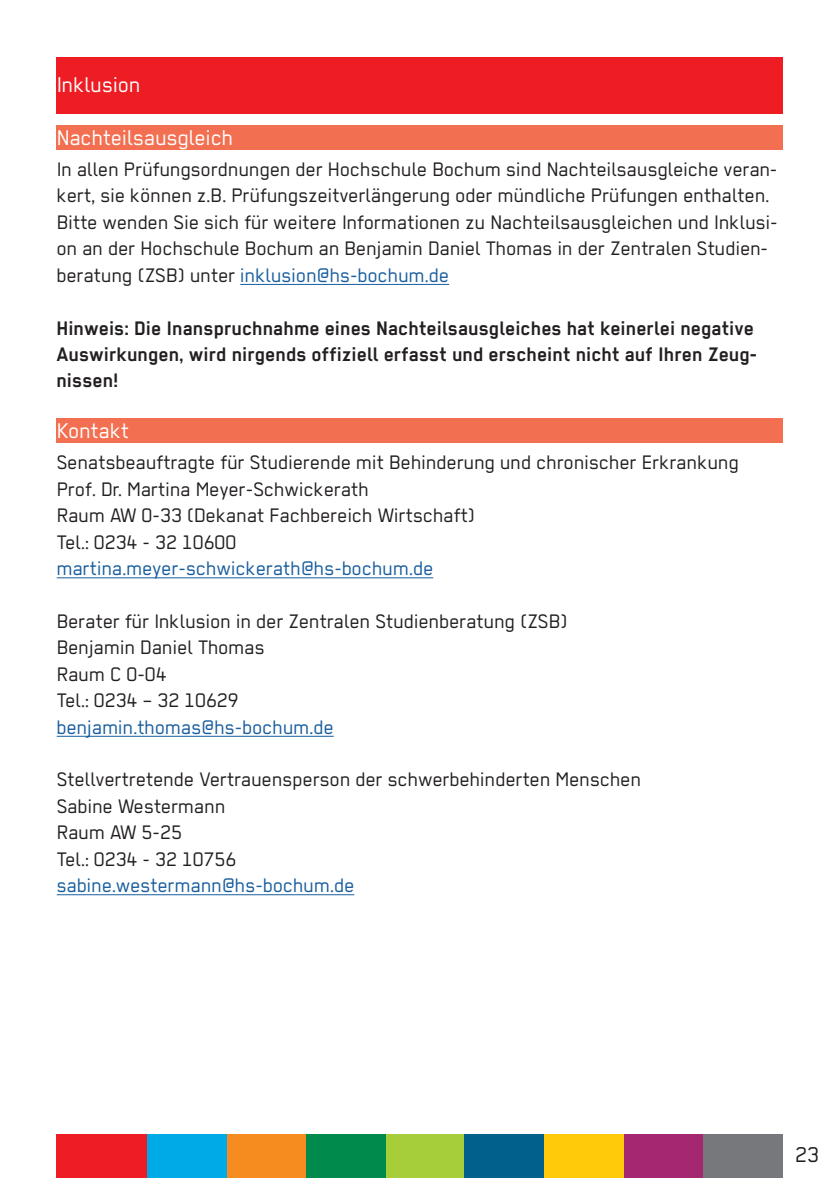
<style>
.page{position:relative;width:840px;height:1191px;background:#fff}
.page>*{position:absolute;margin:0;border:0;box-sizing:border-box;transform-origin:0 0}
.t1{font:24px "BO Regular Normal";color:#fff}
.t2{font:24px "BO Regular Normal";color:#231f20}
.t3{font:22px/26.4px "BO Regular Normal";color:#231f20}
.t4{font:700 22px/26.4px "BO Regular";color:#231f20}
.t5{font:22px "BO Regular Normal";color:#175d9e}
.s1{color:#175d9e}
</style>
<div class="page">
<div style="left:57px;top:1134px;width:91px;height:43px;background:#ee1d23"></div>
<div style="left:148px;top:1134px;width:79px;height:43px;background:#00abe5"></div>
<div style="left:227px;top:1134px;width:79px;height:43px;background:#f68b1f"></div>
<div style="left:306px;top:1134px;width:79px;height:43px;background:#008b4c"></div>
<div style="left:386px;top:1134px;width:79px;height:43px;background:#a6ce39"></div>
<div style="left:464px;top:1134px;width:79px;height:43px;background:#01608c"></div>
<div style="left:544px;top:1134px;width:79px;height:43px;background:#feca0a"></div>
<div style="left:623px;top:1134px;width:80px;height:43px;background:#a52771"></div>
<div style="left:702px;top:1134px;width:80px;height:43px;background:#76787b"></div>
<div style="left:57px;top:57px;width:725px;height:56px;background:#ee1d23"></div>
<hr style="left:240px;top:284px;width:209px;height:1px;background:#175d9e">
<hr style="left:57px;top:577px;width:376px;height:1px;background:#175d9e">
<hr style="left:57px;top:736px;width:276px;height:1px;background:#175d9e">
<hr style="left:57px;top:894px;width:297px;height:1px;background:#175d9e">
<div style="left:57px;top:125px;width:725px;height:25px;background:#f36f51"></div>
<div style="left:57px;top:418px;width:725px;height:25px;background:#f36f51"></div>
<p class="t1" style="left:57px;top:72px;width:85px">Inklusion</p>
<p class="t1" style="left:57px;top:124px;width:178px">Nachteilsausgleich</p>
<p class="t3" style="left:57px;top:156px;width:722px">In allen Prüfungsordnungen der Hochschule Bochum sind Nachteilsausgleiche veran&shy;kert, sie können z.B. Prüfungszeitverlängerung oder mündliche Prüfungen enthalten.<br>Bitte wenden Sie sich für weitere Informationen zu Nachteilsausgleichen und Inklusi&shy;on an der Hochschule Bochum an Benjamin Daniel Thomas in der Zentralen Studien&shy;beratung (ZSB) unter <span class="s1">inklusion@hs-bochum.de</span></p>
<p class="t4" style="left:57px;top:314px;width:702px">Hinweis: Die Inanspruchnahme eines Nachteilsausgleiches hat keinerlei negative<br>Auswirkungen, wird nirgends offiziell erfasst und erscheint nicht auf Ihren Zeug&shy;nissen!</p>
<p class="t1" style="left:57px;top:417px;width:74px">Kontakt</p>
<p class="t3" style="left:57px;top:449px;width:683px">Senatsbeauftragte für Studierende mit Behinderung und chronischer Erkrankung</p>
<p class="t3" style="left:57px;top:475px;width:313px">Prof. Dr. Martina Meyer-Schwickerath</p>
<p class="t3" style="left:57px;top:502px;width:419px">Raum AW 0-33 (Dekanat Fachbereich Wirtschaft)</p>
<p class="t3" style="left:57px;top:528px;width:181px">Tel.: 0234 - 32 10600</p>
<p class="t5" style="left:57px;top:556px;width:378px">martina.meyer-schwickerath@hs-bochum.de</p>
<p class="t3" style="left:57px;top:607px;width:512px">Berater für Inklusion in der Zentralen Studienberatung (ZSB)</p>
<p class="t3" style="left:57px;top:634px;width:209px">Benjamin Daniel Thomas</p>
<p class="t3" style="left:57px;top:660px;width:111px">Raum C 0-04</p>
<p class="t3" style="left:57px;top:687px;width:183px">Tel.: 0234 – 32 10629</p>
<p class="t5" style="left:57px;top:714px;width:278px">benjamin.thomas@hs-bochum.de</p>
<p class="t3" style="left:57px;top:766px;width:585px">Stellvertretende Vertrauensperson der schwerbehinderten Menschen</p>
<p class="t3" style="left:57px;top:792px;width:170px">Sabine Westermann</p>
<p class="t3" style="left:57px;top:819px;width:126px">Raum AW 5-25</p>
<p class="t3" style="left:57px;top:845px;width:181px">Tel.: 0234 - 32 10756</p>
<p class="t5" style="left:57px;top:873px;width:299px">sabine.westermann@hs-bochum.de</p>
<p class="t2" style="left:794px;top:1141px;width:25px">23</p>
</div>
